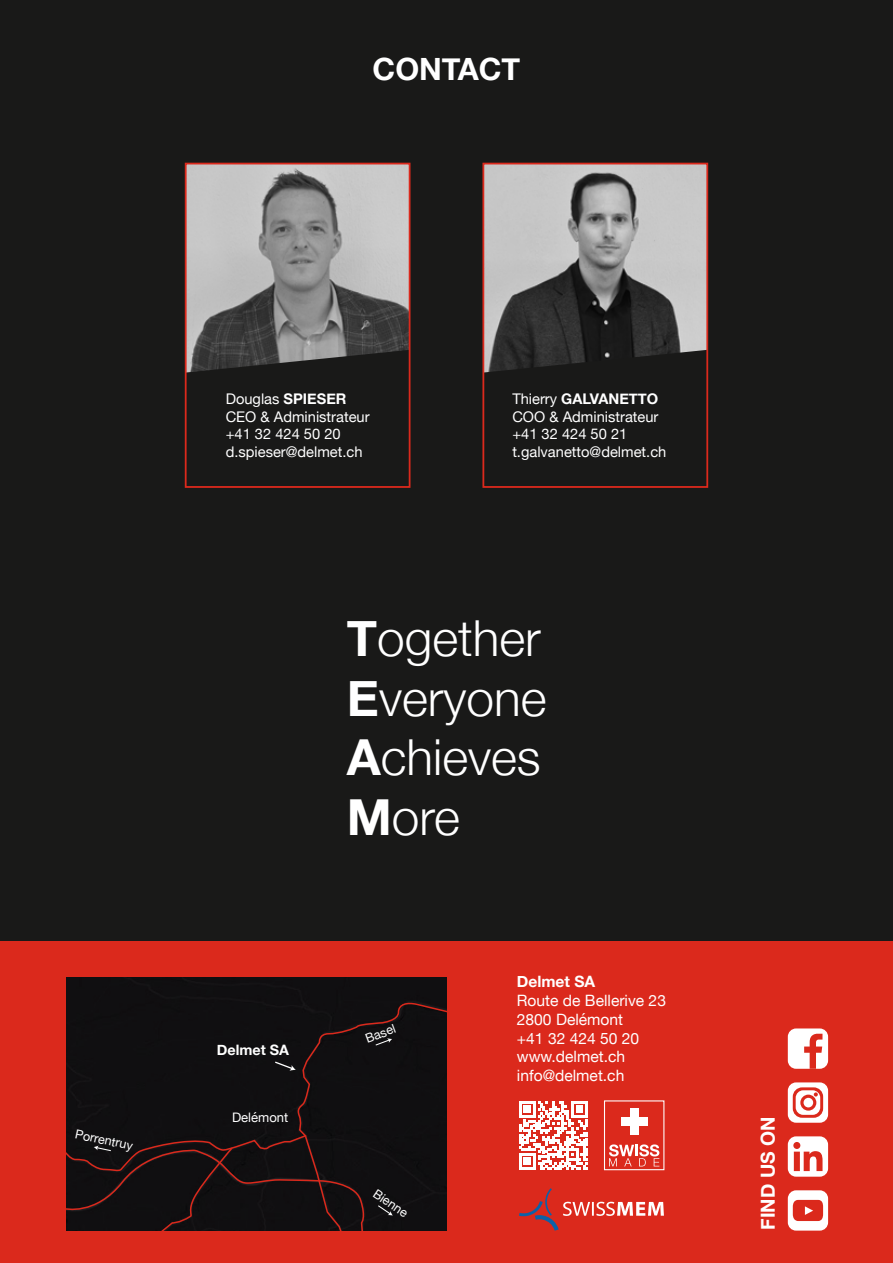
<style>
.page{position:relative;width:893px;height:1263px;background:#191918}
.page>*{position:absolute;margin:0;border:0;box-sizing:border-box;transform-origin:0 0}
.t1{font:300 49.65px/59.6px "Helvetica Neue";color:#fff;text-align:justify}
.t2{font:700 30.6px "Helvetica Neue";color:#fff}
.t3{font:700 19.35px "Helvetica Neue";color:#fff}
.t4{font:15.6px/18.8px "Helvetica Neue";color:#fff}
.t5{font:700 15.6px "Helvetica Neue";color:#fff}
.t6{font:14.7px/17.5px "Helvetica Neue";color:#fff}
.t7{font:700 14.4px "Helvetica Neue";color:#fff}
.t8{font:13.05px "Helvetica Neue";color:#fff}
.t9{font:12.6px "Helvetica Neue";color:#fff}
.s1{font-weight:700}
</style>
<div class="page">
<div style="left:0;top:941px;width:893px;height:322px;background:#db291c"></div>
<img style="left:485px;top:166px;width:220px;height:184px">
<img style="left:188px;top:166px;width:219px;height:33px">
<svg style="left:188px;top:199px;width:219px;height:174px;background:#898989"></svg>
<div style="left:185px;top:163px;width:225px;height:325px;border:2px solid #db291c"></div>
<svg style="left:485px;top:350px;width:220px;height:23px"></svg>
<div style="left:482px;top:163px;width:226px;height:325px;border:2px solid #db291c"></div>
<svg style="left:519px;top:1188px;width:145px;height:42px"></svg>
<svg style="left:609px;top:1144px;width:50px;height:22px"></svg>
<svg style="left:519px;top:1101px;width:69px;height:69px"></svg>
<div style="left:604px;top:1100px;width:60px;height:70px;border:1px solid #fff"></div>
<div style="left:621px;top:1117px;width:26px;height:8px;background:#fff"></div>
<div style="left:630px;top:1108px;width:8px;height:26px;background:#fff"></div>
<div style="left:66px;top:977px;width:380px;height:253px;background:#100f11"></div>
<svg style="left:297px;top:1002px;width:150px;height:170px"></svg>
<svg style="left:66px;top:1134px;width:302px;height:97px"></svg>
<svg style="left:378px;top:1205px;width:15px;height:10px"></svg>
<svg style="left:374px;top:1038px;width:18px;height:8px"></svg>
<div style="left:788px;top:1082px;width:40px;height:41px;background:#fff;border-radius:8px"></div>
<svg style="left:793px;top:1087px;width:30px;height:31px"></svg>
<div style="left:788px;top:1190px;width:40px;height:40px;background:#fff;border-radius:8px"></div>
<svg style="left:793px;top:1200px;width:30px;height:21px"></svg>
<div style="left:788px;top:1028px;width:40px;height:41px;background:#fff;border-radius:8px"></div>
<svg style="left:804px;top:1034px;width:18px;height:35px"></svg>
<div style="left:788px;top:1136px;width:40px;height:41px;background:#fff;border-radius:8px"></div>
<svg style="left:793px;top:1142px;width:29px;height:29px"></svg>
<svg style="left:275px;top:1061px;width:21px;height:10px"></svg>
<h2 class="t2" style="left:373px;top:45px;width:149px">CONTACT</h2>
<p class="t9" style="left:77px;top:1124px;width:60px;rotate:12deg">Porrentruy</p>
<p class="t6" style="left:226px;top:391px;width:145px">Douglas <span class="s1">SPIESER<br></span>CEO &amp; Administrateur +41 32 424 50 20 d.spieser@delmet.ch</p>
<p class="t6" style="left:512px;top:391px;width:156px">Thierry <span class="s1">GALVANETTO<br></span>COO &amp; Administrateur +41 32 424 50 21 t.galvanetto@delmet.ch</p>
<p class="t7" style="left:217px;top:1038px;width:74px">Delmet SA</p>
<p class="t8" style="left:232px;top:1108px;width:58px">Delémont</p>
<h1 class="t1" style="left:347px;top:605px;width:201px"><span class="s1">T</span>ogether <span class="s1">E</span>veryone <span class="s1">A</span>chieves <span class="s1">M</span>ore</h1>
<p class="t9" style="left:363px;top:1030px;width:33px;rotate:-20deg">Basel</p>
<p class="t9" style="left:380px;top:1184px;width:40px;rotate:34deg">Bienne</p>
<p class="t5" style="left:517px;top:969px;width:80px">Delmet SA</p>
<p class="t4" style="left:517px;top:992px;width:151px">Route de Bellerive 23<br>2800 Delémont<br>+41 32 424 50 20 www.delmet.ch info@delmet.ch</p>
<h3 class="t3" style="left:753px;top:1230px;width:114px;rotate:-90deg">FIND US ON</h3>
</div>
